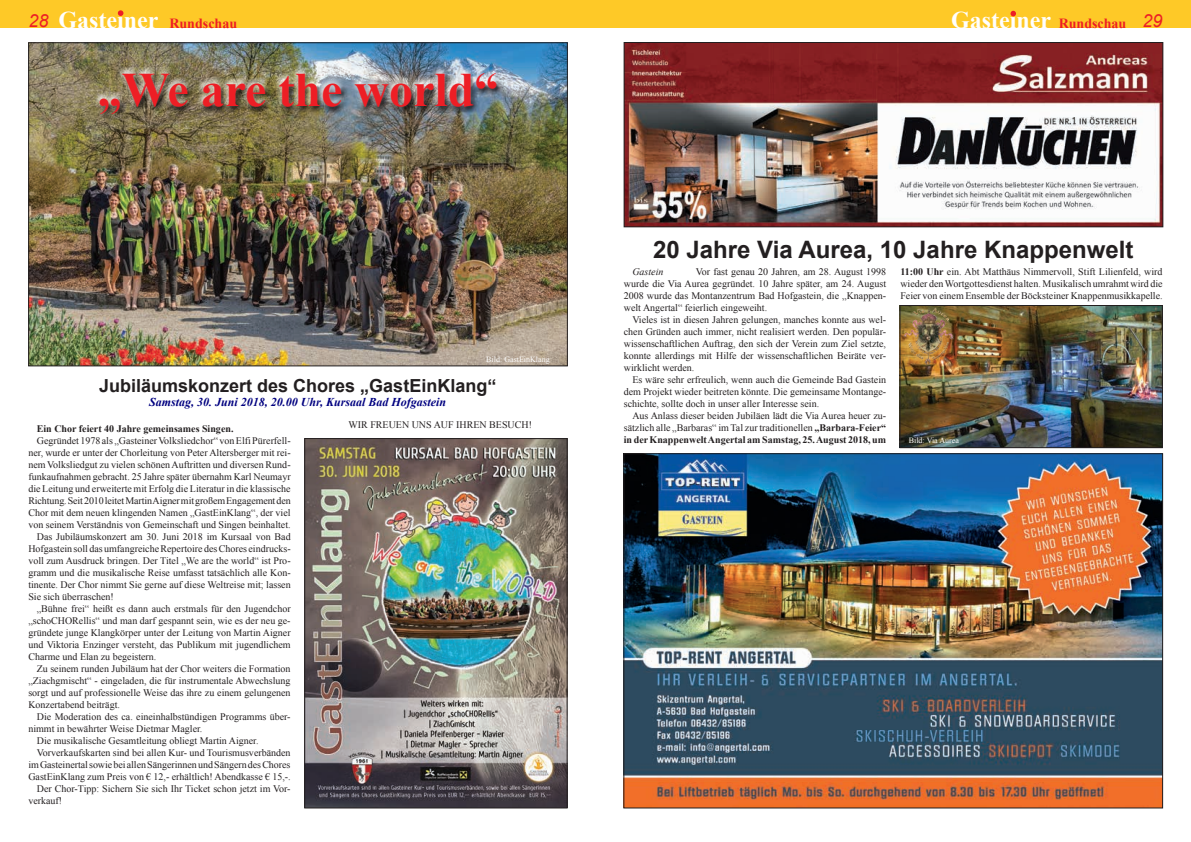
<style>
.page{position:relative;width:1191px;height:842px;background:#fff}
.page>*{position:absolute;margin:0;border:0;box-sizing:border-box;transform-origin:0 0}
.t1{font:700 48px "Times New Roman";color:#ed1e25}
.t2{font:700 24px "Times New Roman";color:#fff}
.t3{font:700 24px "Arial";color:#231f20}
.t4{font:700 18px "Arial";color:#231f20}
.t5{font:italic 700 12px "Times New Roman";color:#000080}
.t6{font:10px/12px "Times New Roman";color:#231f20;text-align:justify}
.t7{font:700 10px "Times New Roman";color:#231f20}
.t8{font:italic 10px "Times New Roman";color:#231f20}
.t9{font:8px "Times New Roman";color:#fff}
.s1{font-family:"Arial";font-weight:400;font-style:italic;font-size:18px;color:#ed1e25}
.s2{font-size:14px;color:#ed1e25}
.s3{font-weight:700}
</style>
<div class="page">
<div style="left:0;top:0;width:1191px;height:28px;background:#fec927"></div>
<svg style="left:118px;top:10px;width:5px;height:6px"></svg>
<svg style="left:1010px;top:11px;width:6px;height:5px"></svg>
<img style="left:30px;top:44px;width:535px;height:320px">
<img style="left:306px;top:440px;width:259px;height:366px">
<div style="left:304px;top:438px;width:263px;height:370px;border:1px solid #231f20"></div>
<div style="left:93px;top:67px;width:408px;height:52px;background:#fff;opacity:.75"></div>
<div style="left:95px;top:68px;width:408px;height:53px;background:#231f20;opacity:.75"></div>
<img style="left:625px;top:455px;width:535px;height:351px">
<img style="left:626px;top:44px;width:535px;height:181px">
<div style="left:624px;top:42px;width:539px;height:185px;border:1px solid #231f20"></div>
<img style="left:901px;top:307px;width:259px;height:139px">
<div style="left:899px;top:305px;width:263px;height:143px;border:1px solid #231f20"></div>
<img style="left:901px;top:306px;width:55px;height:60px">
<h2 class="t2" style="left:28px;top:3px;width:210px"><span class="s1">28</span> Gasteiner <span class="s2">Rundschau</span></h2>
<h2 class="t2" style="left:951px;top:4px;width:213px">Gasteiner <span class="s2">Rundschau</span> <span class="s1">29</span></h2>
<h1 class="t1" style="left:98px;top:57px;width:402px">„We are the world“</h1>
<p class="t9" style="left:486px;top:354px;width:65px">Bild: GastEinKlang</p>
<h3 class="t4" style="left:99px;top:374px;width:399px">Jubiläumskonzert des Chores „GastEinKlang“</h3>
<p class="t5" style="left:149px;top:394px;width:299px">Samstag, 30. Juni 2018, 20.00 Uhr, Kursaal Bad Hofgastein</p>
<p class="t6" style="left:348px;top:418px;width:185px">WIR FREUEN UNS AUF IHREN BESUCH!</p>
<p class="t7" style="left:37px;top:421px;width:198px">Ein Chor feiert 40 Jahre gemeinsames Singen.</p>
<p class="t6" style="left:37px;top:434px;width:255px">Gegründet 1978 als „Gasteiner Volksliedchor“ von Elfi Pürerfell-</p>
<p class="t6" style="left:28px;top:446px;width:264px">ner, wurde er unter der Chorleitung von Peter Altersberger mit rei-</p>
<p class="t6" style="left:28px;top:458px;width:264px">nem Volksliedgut zu vielen schönen Auftritten und diversen Rund-</p>
<p class="t6" style="left:28px;top:470px;width:264px">funkaufnahmen gebracht. 25 Jahre später übernahm Karl Neumayr</p>
<p class="t6" style="left:28px;top:482px;width:264px">die Leitung und erweiterte mit Erfolg die Literatur in die klassische</p>
<p class="t6" style="left:28px;top:494px;width:264px">Richtung. Seit 2010 leitet Martin Aigner mit großem Engagement den</p>
<p class="t6" style="left:28px;top:506px;width:264px">Chor mit dem neuen klingenden Namen „GastEinKlang“, der viel</p>
<p class="t6" style="left:28px;top:518px;width:264px">von seinem Verständnis von Gemeinschaft und Singen beinhaltet.</p>
<p class="t6" style="left:37px;top:530px;width:255px">Das Jubiläumskonzert am 30. Juni 2018 im Kursaal von Bad</p>
<p class="t6" style="left:28px;top:542px;width:264px">Hofgastein soll das umfangreiche Repertoire des Chores eindrucks-</p>
<p class="t6" style="left:28px;top:554px;width:264px">voll zum Ausdruck bringen. Der Titel „We are the world“ ist Pro-</p>
<p class="t6" style="left:28px;top:566px;width:264px">gramm und die musikalische Reise umfasst tatsächlich alle Kon-</p>
<p class="t6" style="left:28px;top:578px;width:264px">tinente. Der Chor nimmt Sie gerne auf diese Weltreise mit; lassen</p>
<p class="t6" style="left:28px;top:590px;width:87px">Sie sich überraschen!</p>
<p class="t6" style="left:37px;top:602px;width:255px">„Bühne frei“ heißt es dann auch erstmals für den Jugendchor</p>
<p class="t6" style="left:28px;top:614px;width:264px">„schoCHORellis“ und man darf gespannt sein, wie es der neu ge-</p>
<p class="t6" style="left:28px;top:626px;width:264px">gründete junge Klangkörper unter der Leitung von Martin Aigner</p>
<p class="t6" style="left:28px;top:638px;width:264px">und Viktoria Enzinger versteht, das Publikum mit jugendlichem</p>
<p class="t6" style="left:28px;top:650px;width:130px">Charme und Elan zu begeistern.</p>
<p class="t6" style="left:37px;top:662px;width:255px">Zu seinem runden Jubiläum hat der Chor weiters die Formation</p>
<p class="t6" style="left:28px;top:674px;width:264px">„Ziachgmischt“ - eingeladen, die für instrumentale Abwechslung</p>
<p class="t6" style="left:28px;top:686px;width:264px">sorgt und auf professionelle Weise das ihre zu einem gelungenen</p>
<p class="t6" style="left:28px;top:698px;width:93px">Konzertabend beiträgt.</p>
<p class="t6" style="left:37px;top:710px;width:255px">Die Moderation des ca. eineinhalbstündigen Programms über-</p>
<p class="t6" style="left:28px;top:722px;width:175px">nimmt in bewährter Weise Dietmar Magler.</p>
<p class="t6" style="left:37px;top:734px;width:223px">Die musikalische Gesamtleitung obliegt Martin Aigner.</p>
<p class="t6" style="left:37px;top:746px;width:255px">Vorverkaufskarten sind bei allen Kur- und Tourismusverbänden</p>
<p class="t6" style="left:28px;top:758px;width:264px">im Gasteinertal sowie bei allen Sängerinnen und Sängern des Chores</p>
<p class="t6" style="left:28px;top:770px;width:264px">GastEinKlang zum Preis von € 12,- erhältlich! Abendkasse € 15,-.</p>
<p class="t6" style="left:37px;top:782px;width:255px">Der Chor-Tipp: Sichern Sie sich Ihr Ticket schon jetzt im Vor-</p>
<p class="t6" style="left:28px;top:794px;width:35px">verkauf!</p>
<h2 class="t3" style="left:653px;top:233px;width:482px">20 Jahre Via Aurea, 10 Jahre Knappenwelt</h2>
<p class="t6" style="left:900px;top:266px;width:264px"><span class="s3">11:00 Uhr</span> ein. Abt Matthäus Nimmervoll, Stift Lilienfeld, wird wieder den Wortgottesdienst halten. Musikalisch umrahmt wird die Feier von einem Ensemble der Böcksteiner Knappenmusikkapelle.</p>
<p class="t6" style="left:624px;top:266px;width:264px;text-indent:72px">Vor fast genau 20 Jahren, am 28. August 1998 wurde die Via Aurea gegründet. 10 Jahre später, am 24. August 2008 wurde das Montanzentrum Bad Hofgastein, die „Knappen&shy;welt Angertal“ feierlich eingeweiht.</p>
<p class="t6" style="left:624px;top:314px;width:264px;text-indent:8px">Vieles ist in diesen Jahren gelungen, manches konnte aus wel&shy;chen Gründen auch immer, nicht realisiert werden. Den populär&shy;wissenschaftlichen Auftrag, den sich der Verein zum Ziel setzte, konnte allerdings mit Hilfe der wissenschaftlichen Beiräte ver&shy;wirklicht werden.</p>
<p class="t6" style="left:624px;top:374px;width:264px;text-indent:8px">Es wäre sehr erfreulich, wenn auch die Gemeinde Bad Gastein dem Projekt wieder beitreten könnte. Die gemeinsame Montange&shy;schichte, sollte doch in unser aller Interesse sein.</p>
<p class="t6" style="left:624px;top:410px;width:264px;text-indent:8px">Aus Anlass dieser beiden Jubiläen lädt die Via Aurea heuer zu&shy;sätzlich alle „Barbaras“ im Tal zur traditionellen <span class="s3">„Barbara-Feier“ in der Knappenwelt Angertal am Samstag, 25. August 2018, um</span></p>
<p class="t8" style="left:632px;top:265px;width:33px">Gastein</p>
<p class="t9" style="left:909px;top:435px;width:52px">Bild: Via Aurea</p>
</div>
